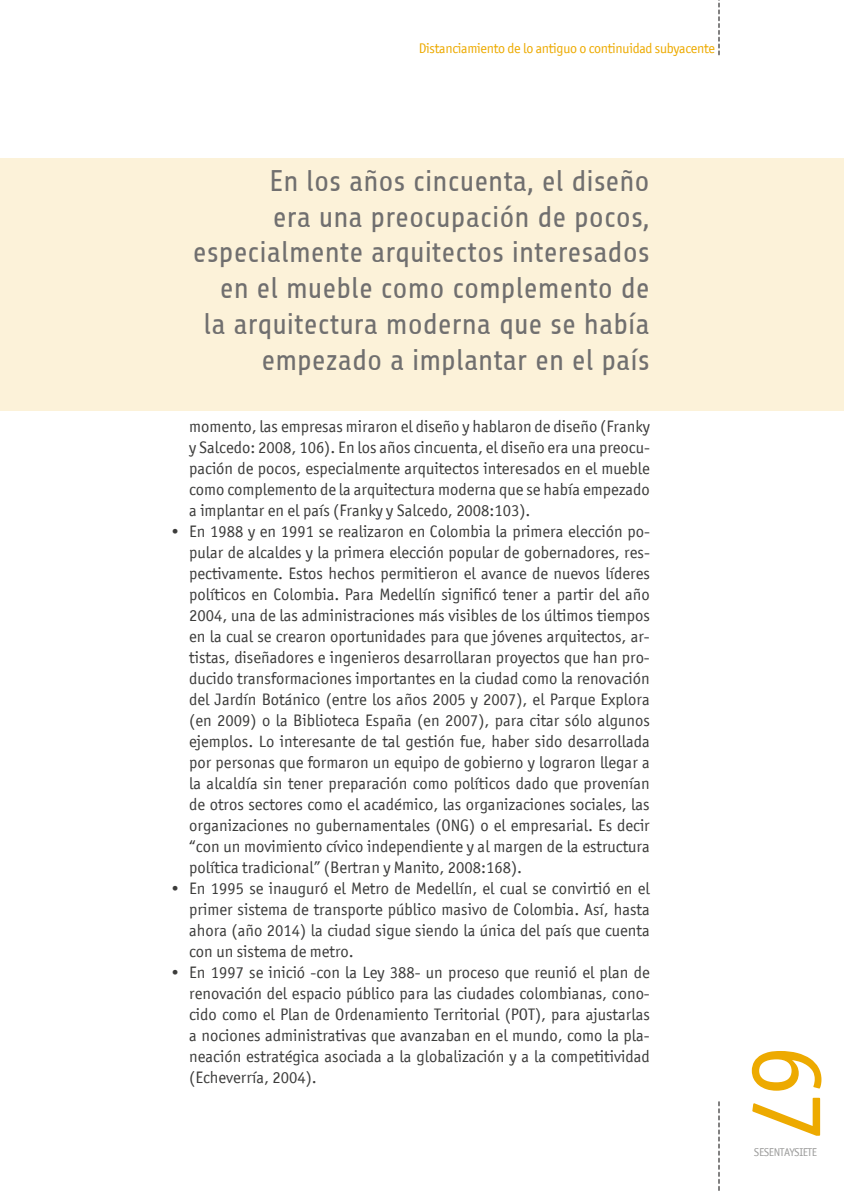
<style>
.page{position:relative;width:844px;height:1191px;background:#fff}
.page>*{position:absolute;margin:0;border:0;box-sizing:border-box;transform-origin:0 0}
.t1{font:103.77px "Officina San ITC";color:#edaa00}
.t2{font:29.75px/35.7px "Share";color:#706f6f;text-align:right}
.t3{font:16.62px/21px "Officina San ITC";color:#3c3c3b;text-align:justify}
.t4{font:14px "Officina San ITC";letter-spacing:-.02em;color:#edaa00}
.t5{font:11.38px "Officina San ITC";color:#9d9d9c}
</style>
<div class="page">
<div style="left:0;top:159px;width:843px;height:252px;background:#fcf2d9"></div>
<svg style="left:718px;top:0;width:1px;height:55px"></svg>
<svg style="left:718px;top:1102px;width:1px;height:89px"></svg>
<p class="t4" style="left:418px;top:40px;width:297px">Distanciamiento de lo antiguo o continuidad subyacente</p>
<h2 class="t2" style="left:193px;top:164px;width:458px">En los años cincuenta, el diseño<br>era una preocupación de pocos, especialmente arquitectos interesados en el mueble como complemento de la arquitectura moderna que se había empezado a implantar en el país</h2>
<p class="t3" style="left:189px;top:415px;width:462px">momento, las empresas miraron el diseño y hablaron de diseño (Franky y Salcedo: 2008, 106). En los años cincuenta, el diseño era una preocu&shy;pación de pocos, especialmente arquitectos interesados en el mueble como complemento de la arquitectura moderna que se había empezado a implantar en el país (Franky y Salcedo, 2008:103).</p>
<p class="t3" style="left:189px;top:520px;width:462px;text-indent:-20px">• En 1988 y en 1991 se realizaron en Colombia la primera elección po&shy;pular de alcaldes y la primera elección popular de gobernadores, res&shy;pectivamente. Estos hechos permitieron el avance de nuevos líderes políticos en Colombia. Para Medellín significó tener a partir del año 2004, una de las administraciones más visibles de los últimos tiempos en la cual se crearon oportunidades para que jóvenes arquitectos, ar&shy;tistas, diseñadores e ingenieros desarrollaran proyectos que han pro&shy;ducido transformaciones importantes en la ciudad como la renovación del Jardín Botánico (entre los años 2005 y 2007), el Parque Explora (en 2009) o la Biblioteca España (en 2007), para citar sólo algunos ejemplos. Lo interesante de tal gestión fue, haber sido desarrollada por personas que formaron un equipo de gobierno y lograron llegar a la alcaldía sin tener preparación como políticos dado que provenían de otros sectores como el académico, las organizaciones sociales, las organizaciones no gubernamentales (ONG) o el empresarial. Es decir “con un movimiento cívico independiente y al margen de la estructura política tradicional” (Bertran y Manito, 2008:168).</p>
<p class="t3" style="left:189px;top:877px;width:462px;text-indent:-20px">• En 1995 se inauguró el Metro de Medellín, el cual se convirtió en el primer sistema de transporte público masivo de Colombia. Así, hasta ahora (año 2014) la ciudad sigue siendo la única del país que cuenta con un sistema de metro.</p>
<p class="t3" style="left:189px;top:961px;width:462px;text-indent:-20px">• En 1997 se inició -con la Ley 388- un proceso que reunió el plan de renovación del espacio público para las ciudades colombianas, cono&shy;cido como el Plan de Ordenamiento Territorial (POT), para ajustarlas a nociones administrativas que avanzaban en el mundo, como la pla&shy;neación estratégica asociada a la globalización y a la competitividad (Echeverría, 2004).</p>
<h1 class="t1" style="left:848px;top:1044px;width:100px;rotate:90deg">67</h1>
<p class="t5" style="left:753px;top:1145px;width:6px">sesentaysiete</p>
</div>
